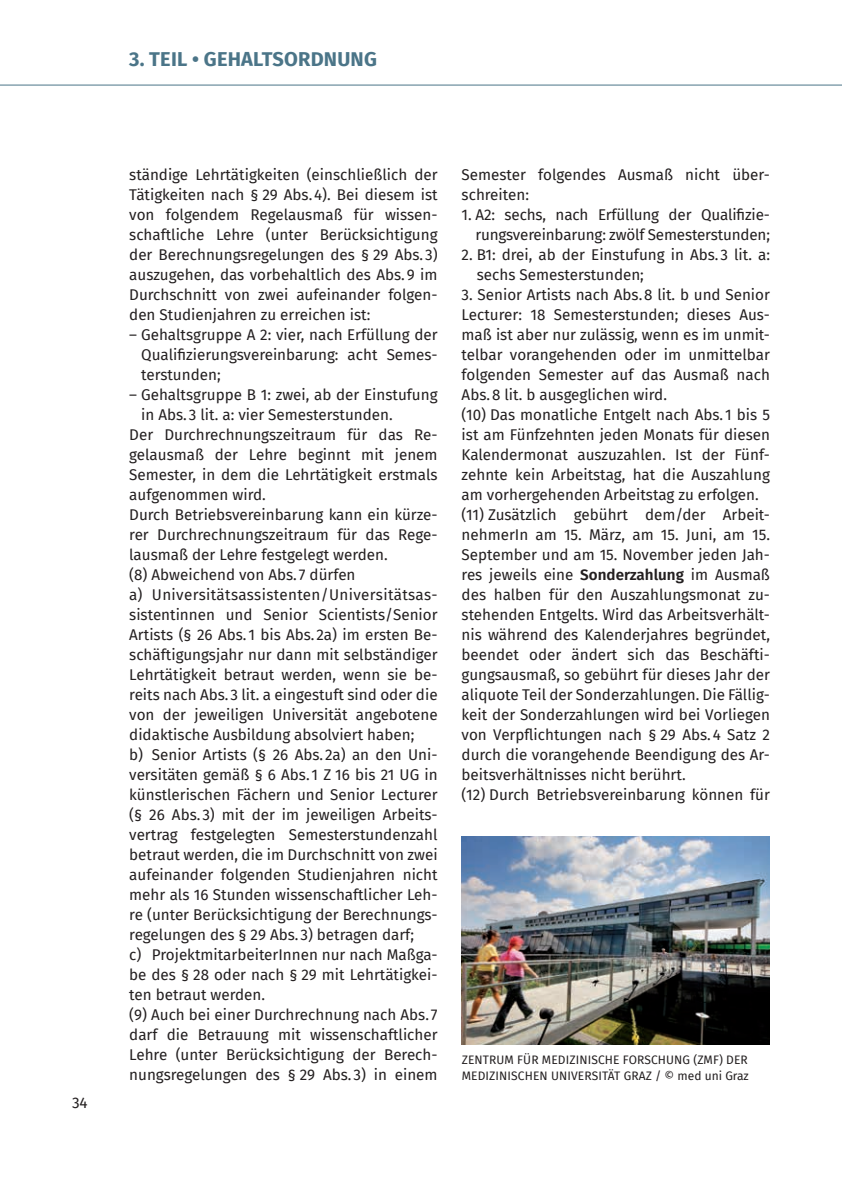
<style>
.page{position:relative;width:842px;height:1191px;background:#fff}
.page>*{position:absolute;margin:0;border:0;box-sizing:border-box;transform-origin:0 0}
.t1{font:700 20px "Fira Sans";letter-spacing:.01em;color:#4b7588}
.t2{font:15.2px/20px "Fira Sans";color:#231f20}
.t3{font:15.2px "Fira Sans";letter-spacing:.025em;color:#231f20}
.t4{font:12px/16px "Fira Sans";letter-spacing:.01em;color:#231f20}
.s1{font-weight:600}
</style>
<div class="page">
<hr style="left:0;top:85px;width:842px;height:1px;background:#4b7588">
<img style="left:462px;top:836px;width:308px;height:208px">
<p class="t2" style="left:72px;top:1092px;width:17px">34</p>
<h1 class="t1" style="left:129px;top:42px;width:249px">3. TEIL • GEHALTSORDNUNG</h1>
<p class="t2" style="left:129px;top:164px;width:310px;text-align:justify">ständige Lehrtätigkeiten (einschließlich der Tätigkeiten nach § 29 Abs.4). Bei diesem ist von folgendem Regelausmaß für wissen&shy;schaftliche Lehre (unter Berücksichtigung der Berechnungsregelungen des § 29 Abs. 3) auszugehen, das vorbehaltlich des Abs.9 im Durchschnitt von zwei aufeinander folgen&shy;den Studienjahren zu erreichen ist:</p>
<p class="t2" style="left:141px;top:324px;width:298px;text-align:justify;text-indent:-12px">– Gehaltsgruppe A 2: vier, nach Erfüllung der Qualifizierungsvereinbarung: acht Semes&shy;terstunden;</p>
<p class="t2" style="left:129px;top:384px;width:310px">– Gehaltsgruppe B 1: zwei, ab der Einstufung</p>
<p class="t2" style="left:141px;top:404px;width:253px">in Abs. 3 lit. a: vier Semesterstunden.</p>
<p class="t2" style="left:129px;top:424px;width:310px">Der Durchrechnungszeitraum für das Re-</p>
<p class="t2" style="left:129px;top:444px;width:310px">gelausmaß der Lehre beginnt mit jenem</p>
<p class="t2" style="left:129px;top:464px;width:310px">Semester, in dem die Lehrtätigkeit erstmals</p>
<p class="t2" style="left:129px;top:484px;width:138px">aufgenommen wird.</p>
<p class="t2" style="left:129px;top:504px;width:310px">Durch Betriebsvereinbarung kann ein kürze-</p>
<p class="t2" style="left:129px;top:524px;width:310px">rer Durchrechnungszeitraum für das Rege-</p>
<p class="t2" style="left:129px;top:544px;width:260px">lausmaß der Lehre festgelegt werden.</p>
<p class="t2" style="left:129px;top:564px;width:228px">(8) Abweichend von Abs. 7 dürfen</p>
<p class="t3" style="left:129px;top:583px;width:310px">a) Universitätsassistenten/Universitätsas-</p>
<p class="t2" style="left:129px;top:604px;width:310px">sistentinnen und Senior Scientists/Senior</p>
<p class="t2" style="left:129px;top:624px;width:310px">Artists (§ 26 Abs. 1 bis Abs. 2a) im ersten Be-</p>
<p class="t2" style="left:129px;top:644px;width:310px">schäftigungsjahr nur dann mit selbständiger</p>
<p class="t2" style="left:129px;top:664px;width:310px">Lehrtätigkeit betraut werden, wenn sie be-</p>
<p class="t2" style="left:129px;top:684px;width:310px">reits nach Abs.3 lit. a eingestuft sind oder die</p>
<p class="t2" style="left:129px;top:704px;width:310px">von der jeweiligen Universität angebotene</p>
<p class="t2" style="left:129px;top:724px;width:287px">didaktische Ausbildung absolviert haben;</p>
<p class="t2" style="left:129px;top:744px;width:310px">b) Senior Artists (§ 26 Abs. 2a) an den Uni-</p>
<p class="t2" style="left:129px;top:764px;width:310px">versitäten gemäß § 6 Abs. 1 Z 16 bis 21 UG in</p>
<p class="t2" style="left:129px;top:784px;width:310px">künstlerischen Fächern und Senior Lecturer</p>
<p class="t2" style="left:129px;top:804px;width:310px">(§ 26 Abs. 3) mit der im jeweiligen Arbeits-</p>
<p class="t2" style="left:129px;top:824px;width:310px">vertrag festgelegten Semesterstundenzahl</p>
<p class="t2" style="left:129px;top:844px;width:310px">betraut werden, die im Durchschnitt von zwei</p>
<p class="t2" style="left:129px;top:864px;width:310px">aufeinander folgenden Studienjahren nicht</p>
<p class="t2" style="left:129px;top:884px;width:310px">mehr als 16 Stunden wissenschaftlicher Leh-</p>
<p class="t2" style="left:129px;top:904px;width:310px">re (unter Berücksichtigung der Berechnungs-</p>
<p class="t2" style="left:129px;top:924px;width:286px">regelungen des § 29 Abs. 3) betragen darf;</p>
<p class="t2" style="left:129px;top:944px;width:310px">c) ProjektmitarbeiterInnen nur nach Maßga-</p>
<p class="t2" style="left:129px;top:964px;width:310px">be des § 28 oder nach § 29 mit Lehrtätigkei-</p>
<p class="t2" style="left:129px;top:984px;width:136px">ten betraut werden.</p>
<p class="t2" style="left:129px;top:1004px;width:310px">(9) Auch bei einer Durchrechnung nach Abs. 7</p>
<p class="t2" style="left:129px;top:1024px;width:310px">darf die Betrauung mit wissenschaftlicher</p>
<p class="t2" style="left:129px;top:1044px;width:310px">Lehre (unter Berücksichtigung der Berech-</p>
<p class="t2" style="left:129px;top:1064px;width:310px">nungsregelungen des § 29 Abs. 3) in einem</p>
<p class="t2" style="left:462px;top:164px;width:310px">Semester folgendes Ausmaß nicht über&shy;schreiten:</p>
<p class="t2" style="left:462px;top:204px;width:310px;text-align:right">1. A2: sechs, nach Erfüllung der Qualifizie&shy;rungsvereinbarung: zwölf Semesterstunden;</p>
<p class="t2" style="left:477px;top:244px;width:295px;text-indent:-15px">2. B1: drei, ab der Einstufung in Abs. 3 lit. a: sechs Semesterstunden;</p>
<p class="t2" style="left:462px;top:284px;width:310px">3. Senior Artists nach Abs. 8 lit. b und Senior Lecturer: 18 Semesterstunden; dieses Aus&shy;maß ist aber nur zulässig, wenn es im unmit&shy;telbar vorangehenden oder im unmittelbar folgenden Semester auf das Ausmaß nach Abs.8 lit. b ausgeglichen wird.<br>(10) Das monatliche Entgelt nach Abs. 1 bis 5 ist am Fünfzehnten jeden Monats für diesen Kalendermonat auszuzahlen. Ist der Fünf&shy;zehnte kein Arbeitstag, hat die Auszahlung am vorhergehenden Arbeitstag zu erfolgen. (11) Zusätzlich gebührt dem/der Arbeit&shy;nehmerIn am 15. März, am 15. Juni, am 15.<br>September und am 15. November jeden Jah&shy;res jeweils eine <span class="s1">Sonderzahlung</span> im Ausmaß des halben für den Auszahlungsmonat zu&shy;stehenden Entgelts. Wird das Arbeitsverhält&shy;nis während des Kalenderjahres begründet, beendet oder ändert sich das Beschäfti&shy;gungsausmaß, so gebührt für dieses Jahr der aliquote Teil der Sonderzahlungen. Die Fällig&shy;keit der Sonderzahlungen wird bei Vorliegen von Verpflichtungen nach § 29 Abs.4 Satz 2 durch die vorangehende Beendigung des Ar&shy;beitsverhältnisses nicht berührt.<br>(12) Durch Betriebsvereinbarung können für</p>
<p class="t4" style="left:462px;top:1051px;width:289px">ZENTRUM FÜR MEDIZINISCHE FORSCHUNG (ZMF) DER<br>MEDIZINISCHEN UNIVERSITÄT GRAZ / © med uni Graz</p>
</div>
